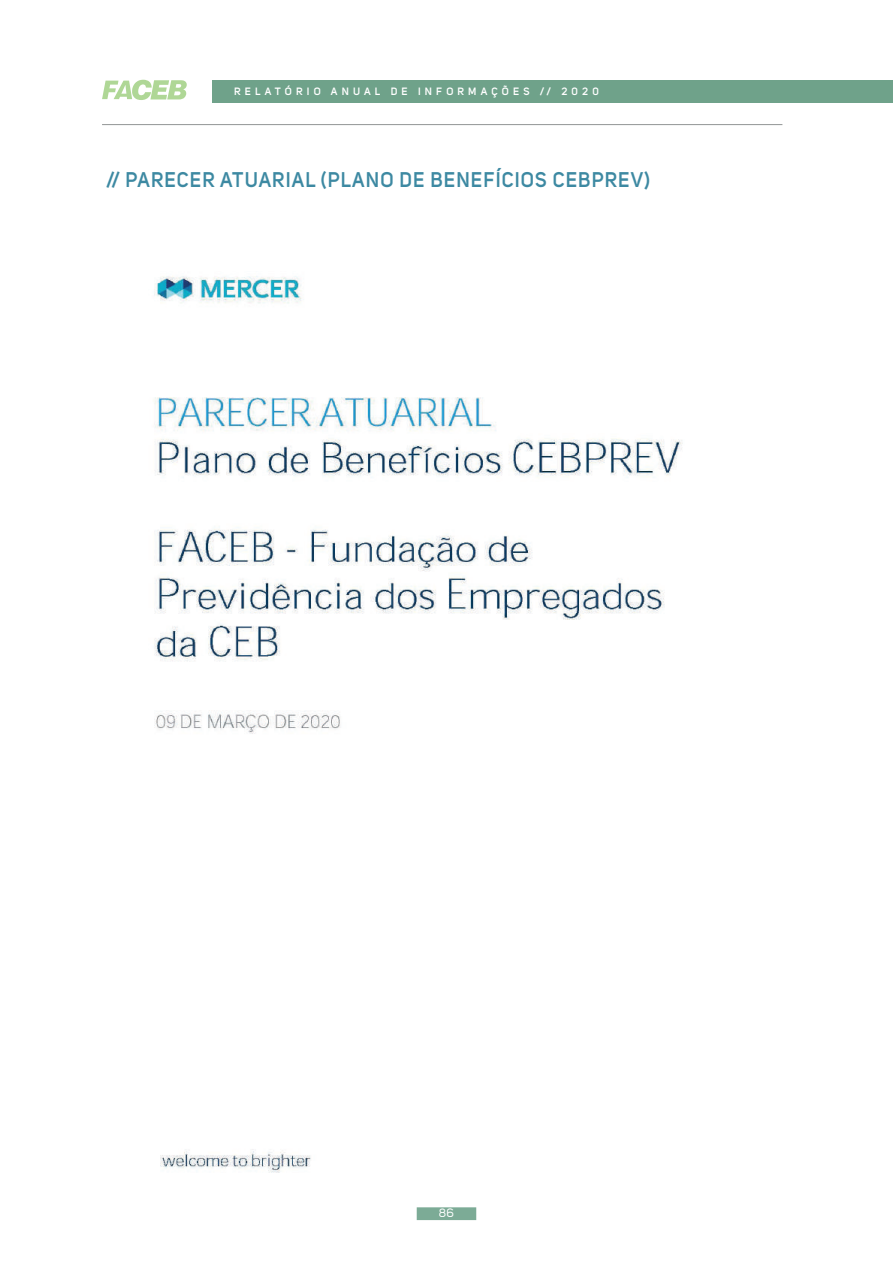
<style>
.page{position:relative;width:893px;height:1263px;background:#fff}
.page>*{position:absolute;margin:0;border:0;box-sizing:border-box;transform-origin:0 0}
.t1{font:600 21px "Uni Sans";letter-spacing:.06em;color:#3d89a2;scale:.94 1}
.t2{font:12px "Uni Sans";color:#fff}
.t3{font:600 10.5px "Uni Sans";letter-spacing:.4em;color:#fff}
</style>
<div class="page">
<svg style="left:417px;top:1207px;width:59px;height:13px"></svg>
<div style="left:439px;top:1208px;width:14px;height:9px;background:#7cab96"></div>
<hr style="left:102px;top:124px;width:680px;height:1px;background:#929595">
<svg style="left:102px;top:80px;width:85px;height:20px"></svg>
<div style="left:213px;top:81px;width:680px;height:22px;background:#6fa28a"></div>
<img style="left:154px;top:276px;width:529px;height:897px">
<p class="t3" style="left:234px;top:85px;width:366px">RELATÓRIO ANUAL DE INFORMAÇÕES // 2020</p>
<p class="t1" style="left:106px;top:167px;width:580px">// PARECER ATUARIAL (PLANO DE BENEFÍCIOS CEBPREV)</p>
<p class="t2" style="left:439px;top:1206px;width:16px">86</p>
</div>
